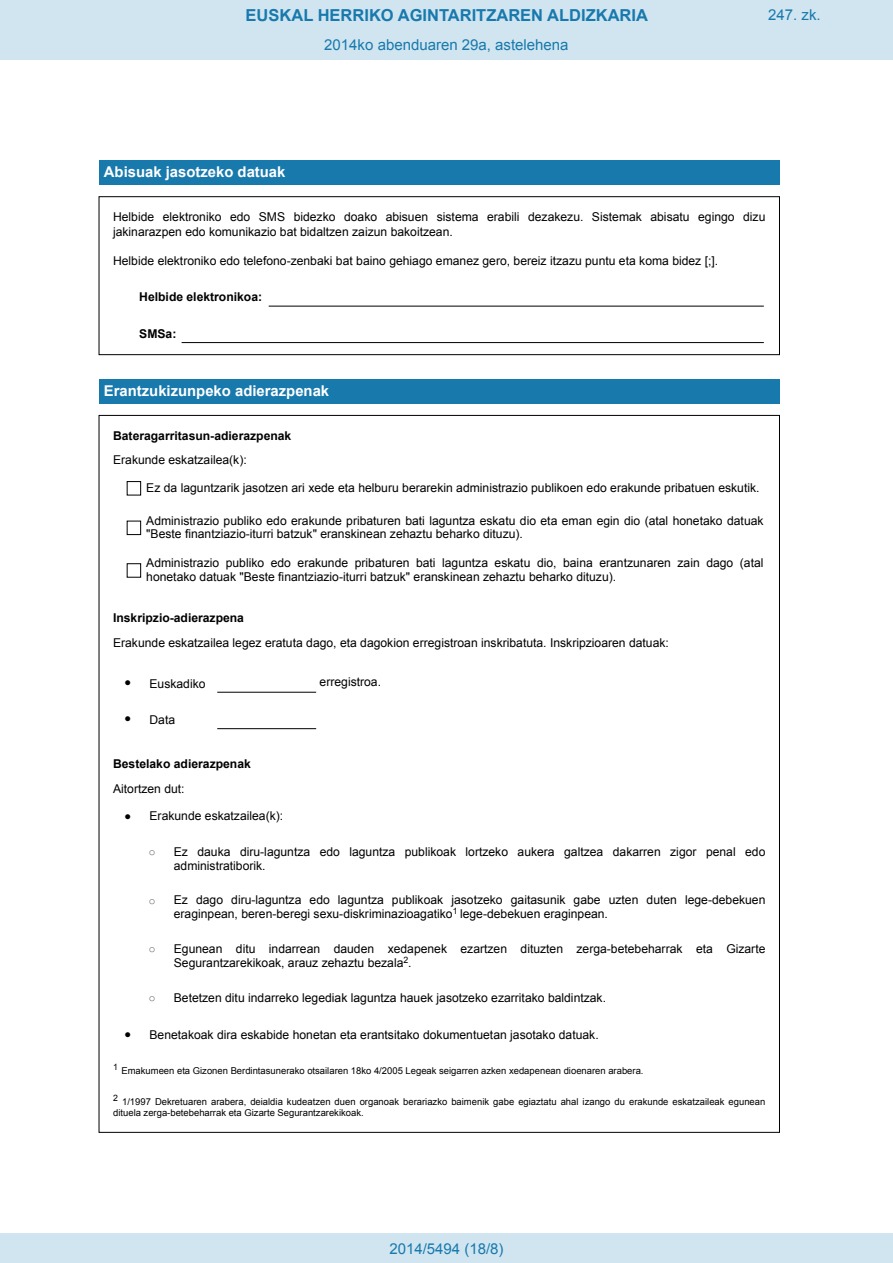
<style>
.page{position:relative;width:893px;height:1263px;background:#fff}
.page>*{position:absolute;margin:0;border:0;box-sizing:border-box;transform-origin:0 0}
.t1{font:700 16.5px "Arial";color:#1879ad}
.Paginacion_Centro{font:15px "Arial";color:#1879ad}
.t2{font:700 14.85px "Arial";color:#fff}
.t3{font:12.15px/14px "Arial";color:#000}
.t4{font:700 12.15px "Arial";color:#000}
.t5{font:9.45px/10.8px "Arial";color:#000}
.t6{font:6.75px "Adobe Pi Std";color:#000}
.s1{font-weight:700}
</style>
<div class="page">
<div style="left:99px;top:379px;width:680px;height:24px;background:#1879ad"></div>
<div style="left:127px;top:481px;width:14px;height:14px;border:1px solid #000"></div>
<div style="left:127px;top:521px;width:14px;height:14px;border:1px solid #000"></div>
<div style="left:127px;top:563px;width:14px;height:14px;border:1px solid #000"></div>
<div style="left:99px;top:160px;width:680px;height:25px;background:#1879ad"></div>
<div style="left:99px;top:196px;width:681px;height:159px;border:1px solid #000"></div>
<hr style="left:269px;top:306px;width:495px;height:1px;background:#000">
<hr style="left:182px;top:342px;width:582px;height:1px;background:#000">
<hr style="left:217px;top:692px;width:99px;height:1px;background:#000">
<hr style="left:217px;top:728px;width:99px;height:1px;background:#000">
<div style="left:0;top:0;width:893px;height:60px;background:#d0e5f0"></div>
<div style="left:0;top:1233px;width:893px;height:30px;background:#d0e5f0"></div>
<h1 class="t1" style="left:246px;top:4px;width:404px">EUSKAL HERRIKO AGINTARITZAREN ALDIZKARIA</h1>
<p class="Paginacion_Centro" style="left:768px;top:5px;width:54px">247. zk.</p>
<p class="Paginacion_Centro" style="left:324px;top:35px;width:246px">2014ko abenduaren 29a, astelehena</p>
<p class="t2" style="left:104px;top:162px;width:183px">Abisuak jasotzeko datuak</p>
<p class="t3" style="left:113px;top:210px;width:654px;line-height:14.5px">Helbide elektroniko edo SMS bidezko doako abisuen sistema erabili dezakezu. Sistemak abisatu egingo dizu jakinarazpen edo komunikazio bat bidaltzen zaizun bakoitzean.</p>
<p class="t3" style="left:113px;top:253px;width:607px">Helbide elektroniko edo telefono-zenbaki bat baino gehiago emanez gero, bereiz itzazu puntu eta koma bidez [;].</p>
<p class="t4" style="left:139px;top:289px;width:124px">Helbide elektronikoa:</p>
<p class="t4" style="left:139px;top:325px;width:39px">SMSa:</p>
<p class="t2" style="left:104px;top:380px;width:227px">Erantzukizunpeko adierazpenak</p>
<p class="t4" style="left:113px;top:428px;width:180px">Bateragarritasun-adierazpenak</p>
<p class="t3" style="left:113px;top:453px;width:135px">Erakunde eskatzailea(k):</p>
<p class="t3" style="left:146px;top:481px;width:615px">Ez da laguntzarik jasotzen ari xede eta helburu berarekin administrazio publikoen edo erakunde pribatuen eskutik.</p>
<p class="t3" style="left:146px;top:513px;width:619px">Administrazio publiko edo erakunde pribaturen bati laguntza eskatu dio eta eman egin dio (atal honetako datuak "Beste finantziazio-iturri batzuk" eranskinean zehaztu beharko dituzu).</p>
<p class="t3" style="left:146px;top:556px;width:619px">Administrazio publiko edo erakunde pribaturen bati laguntza eskatu dio, baina erantzunaren zain dago (atal honetako datuak "Beste finantziazio-iturri batzuk" eranskinean zehaztu beharko dituzu).</p>
<p class="t3" style="left:113px;top:606px;width:557px;line-height:24.3px"><span class="s1">Inskripzio-adierazpena<br></span>Erakunde eskatzailea legez eratuta dago, eta dagokion erregistroan inskribatuta. Inskripzioaren datuak:</p>
<p class="t3" style="left:125px;top:676px;width:82px">● Euskadiko</p>
<p class="t3" style="left:320px;top:675px;width:63px">erregistroa.</p>
<p class="t3" style="left:125px;top:713px;width:51px">● Data</p>
<p class="t4" style="left:113px;top:756px;width:139px">Bestelako adierazpenak</p>
<p class="t3" style="left:113px;top:781px;width:73px">Aitortzen dut:</p>
<p class="t3" style="left:125px;top:809px;width:159px">● Erakunde eskatzailea(k):</p>
<p class="t3" style="left:174px;top:844px;width:593px">Ez dauka diru-laguntza edo laguntza publikoak lortzeko aukera galtzea dakarren zigor penal edo administratiborik.</p>
<p class="t3" style="left:174px;top:893px;width:593px">Ez dago diru-laguntza edo laguntza publikoak jasotzeko gaitasunik gabe uzten duten lege-debekuen eraginpean, beren-beregi sexu-diskriminazioagatiko<sup>1</sup> lege-debekuen eraginpean.</p>
<p class="t3" style="left:174px;top:941px;width:593px">Egunean ditu indarrean dauden xedapenek ezartzen dituzten zerga-betebeharrak eta Gizarte<br>Segurantzarekikoak, arauz zehaztu bezala<sup>2</sup>.</p>
<p class="t6" style="left:125px;top:1032px;width:7px">●</p>
<p class="t3" style="left:174px;top:991px;width:434px">Betetzen ditu indarreko legediak laguntza hauek jasotzeko ezarritako baldintzak.</p>
<p class="t3" style="left:150px;top:1028px;width:451px">Benetakoak dira eskabide honetan eta erantsitako dokumentuetan jasotako datuak.</p>
<p class="t5" style="left:113px;top:1065px;width:532px"><sup>1</sup> Emakumeen eta Gizonen Berdintasunerako otsailaren 18ko 4/2005 Legeak seigarren azken xedapenean dioenaren arabera.</p>
<p class="t5" style="left:113px;top:1097px;width:654px"><sup>2</sup> 1/1997 Dekretuaren arabera, deialdia kudeatzen duen organoak berariazko baimenik gabe egiaztatu ahal izango du erakunde eskatzaileak egunean dituela zerga-betebeharrak eta Gizarte Segurantzarekikoak.</p>
<p class="Paginacion_Centro" style="left:389px;top:1238px;width:116px">2014/5494 (18/8)</p>
</div>
